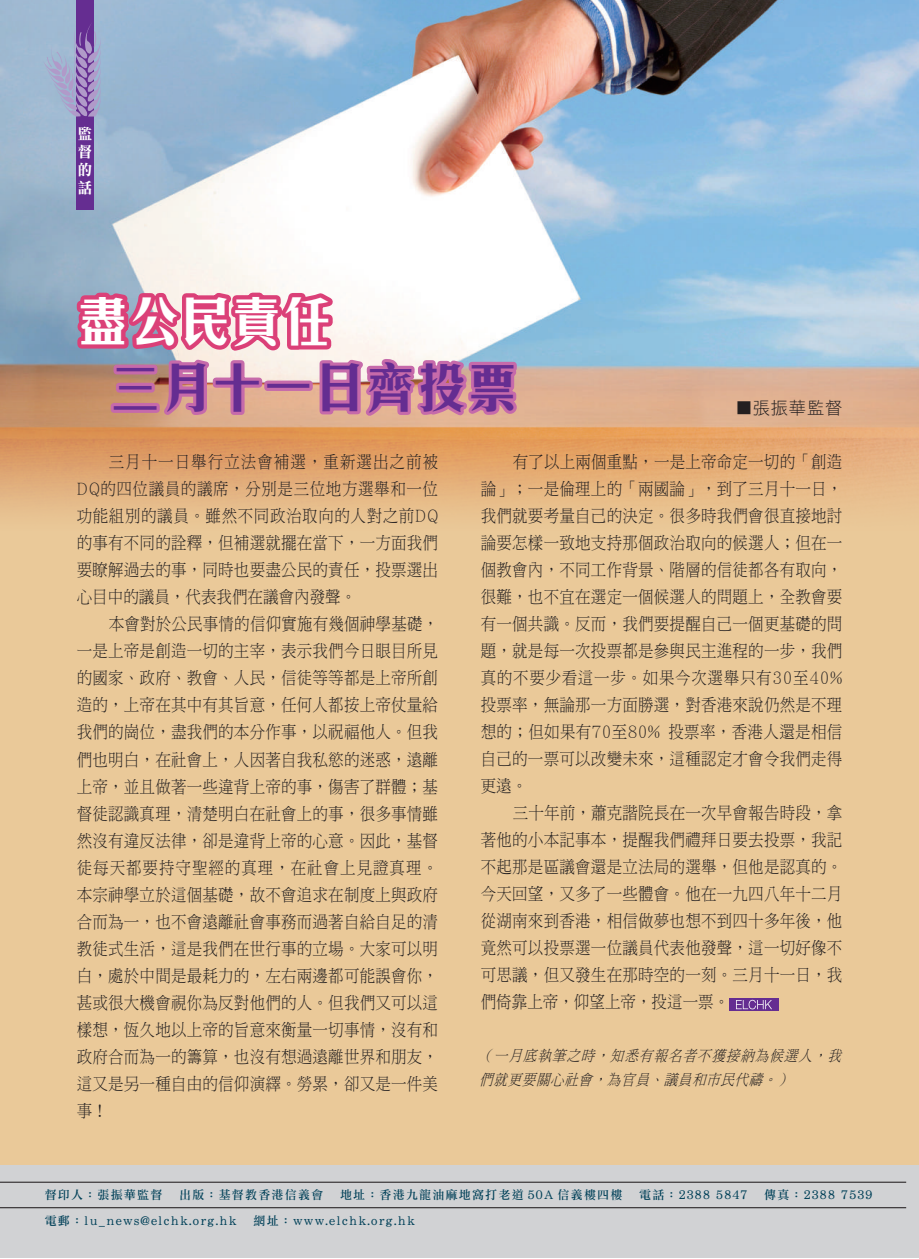
<style>
.page{position:relative;width:919px;height:1259px;background:#fff}
.page>*{position:absolute;margin:0;border:0;box-sizing:border-box;transform-origin:0 0}
.t1{font:700 54px "C Hei 3 HK";letter-spacing:.05em;color:#652d91;scale:.9 1}
.t2{font:700 54px "C Hei 3 HK";letter-spacing:.05em;color:#fff;scale:.9 1}
.t3{font:17.25px/27px "DF Ming HK W3";letter-spacing:.01em;color:#231f20;text-align:justify;scale:.9 1}
.t4{font:17.25px "DF Hei HK W3";letter-spacing:.05em;color:#231f20}
.t5{font:15.15px/18.1px "DF Li Song HK W7";color:#fff;text-align:justify;scale:.95 1}
.t6{font:italic 15px/24px "DF Ming HK W3";color:#231f20;scale:.9 1}
.t7{font:12px "DF Li Song HK W5";letter-spacing:.1em;color:#004058}
</style>
<div class="page">
<div style="left:0;top:1px;width:918px;height:1256px;background:#eac999"></div>
<img style="left:0;top:0;width:918px;height:511px">
<div style="left:0;top:1165px;width:918px;height:92px;background:#d1d2d4"></div>
<hr style="left:0;top:1181px;width:906px;height:1px;background:#231f20">
<hr style="left:0;top:1207px;width:906px;height:1px;background:#231f20">
<div style="left:729px;top:998px;width:49px;height:13px;background:#652d91"></div>
<svg style="left:736px;top:1000px;width:36px;height:9px"></svg>
<svg style="left:71px;top:286px;width:455px;height:225px"></svg>
<div style="left:76px;top:0;width:18px;height:209px;background:#652d91"></div>
<svg style="left:43px;top:22px;width:58px;height:95px"></svg>
<p class="t5" style="left:78px;top:124px;width:16px">監督的話</p>
<h1 class="t2" style="left:79px;top:295px;width:282px">盡公民責任</h1>
<h1 class="t1" style="left:111px;top:361px;width:452px">三月十一日齊投票</h1>
<p class="t4" style="left:735px;top:399px;width:108px">■張振華監督</p>
<p class="t3" style="left:77px;top:448px;width:403px;text-indent:32px">三月十一日舉行立法會補選，重新選出之前被DQ的四位議員的議席，分別是三位地方選舉和一位功能組別的議員。雖然不同政治取向的人對之前DQ的事有不同的詮釋，但補選就擺在當下，一方面我們要瞭解過去的事，同時也要盡公民的責任，投票選出心目中的議員，代表我們在議會內發聲。</p>
<p class="t3" style="left:77px;top:610px;width:403px;text-indent:32px">本會對於公民事情的信仰實施有幾個神學基礎，一是上帝是創造一切的主宰，表示我們今日眼目所見的國家、政府、教會、人民，信徒等等都是上帝所創造的，上帝在其中有其旨意，任何人都按上帝仗量給我們的崗位，盡我們的本分作事，以祝福他人。但我們也明白，在社會上，人因著自我私慾的迷惑，遠離上帝，並且做著一些違背上帝的事，傷害了群體；基督徒認識真理，清楚明白在社會上的事，很多事情雖然沒有違反法律，卻是違背上帝的心意。因此，基督徒每天都要持守聖經的真理，在社會上見證真理。本宗神學立於這個基礎，故不會追求在制度上與政府合而為一，也不會遠離社會事務而過著自給自足的清教徒式生活，這是我們在世行事的立場。大家可以明白，處於中間是最耗力的，左右兩邊都可能誤會你，甚或很大機會視你為反對他們的人。但我們又可以這樣想，恆久地以上帝的旨意來衡量一切事情，沒有和政府合而為一的籌算，也沒有想過遠離世界和朋友，這又是另一種自由的信仰演繹。勞累，卻又是一件美事！</p>
<p class="t3" style="left:480px;top:448px;width:403px;text-indent:32px">有了以上兩個重點，一是上帝命定一切的「創造論」；一是倫理上的「兩國論」，到了三月十一日，我們就要考量自己的決定。很多時我們會很直接地討論要怎樣一致地支持那個政治取向的候選人；但在一個教會內，不同工作背景、階層的信徒都各有取向，很難，也不宜在選定一個候選人的問題上，全教會要有一個共識。反而，我們要提醒自己一個更基礎的問題，就是每一次投票都是參與民主進程的一步，我們真的不要少看這一步。如果今次選舉只有30至40%投票率，無論那一方面勝選，對香港來說仍然是不理想的；但如果有70至80% 投票率，香港人還是相信自己的一票可以改變未來，這種認定才會令我們走得更遠。</p>
<p class="t3" style="left:480px;top:799px;width:403px;text-indent:32px">三十年前，蕭克諧院長在一次早會報告時段，拿著他的小本記事本，提醒我們禮拜日要去投票，我記不起那是區議會還是立法局的選舉，但他是認真的。今天回望，又多了一些體會。他在一九四八年十二月從湖南來到香港，相信做夢也想不到四十多年後，他竟然可以投票選一位議員代表他發聲，這一切好像不可思議，但又發生在那時空的一刻。三月十一日，我們倚靠上帝，仰望上帝，投這一票。</p>
<p class="t6" style="left:479px;top:1043px;width:408px">（一月底執筆之時，知悉有報名者不獲接納為候選人，我們就更要關心社會，為官員、議員和市民代禱。）</p>
<p class="t7" style="left:45px;top:1188px;width:119px">督印人：張振華監督</p>
<p class="t7" style="left:179px;top:1188px;width:146px">出版：基督教香港信義會</p>
<p class="t7" style="left:340px;top:1188px;width:284px">地址：香港九龍油麻地窩打老道 50A 信義樓四樓</p>
<p class="t7" style="left:639px;top:1188px;width:110px">電話：2388 5847</p>
<p class="t7" style="left:764px;top:1188px;width:110px">傳真：2388 7539</p>
<p class="t7" style="left:45px;top:1213px;width:193px">電郵：lu_news@elchk.org.hk</p>
<p class="t7" style="left:253px;top:1213px;width:163px">網址：www.elchk.org.hk</p>
</div>
